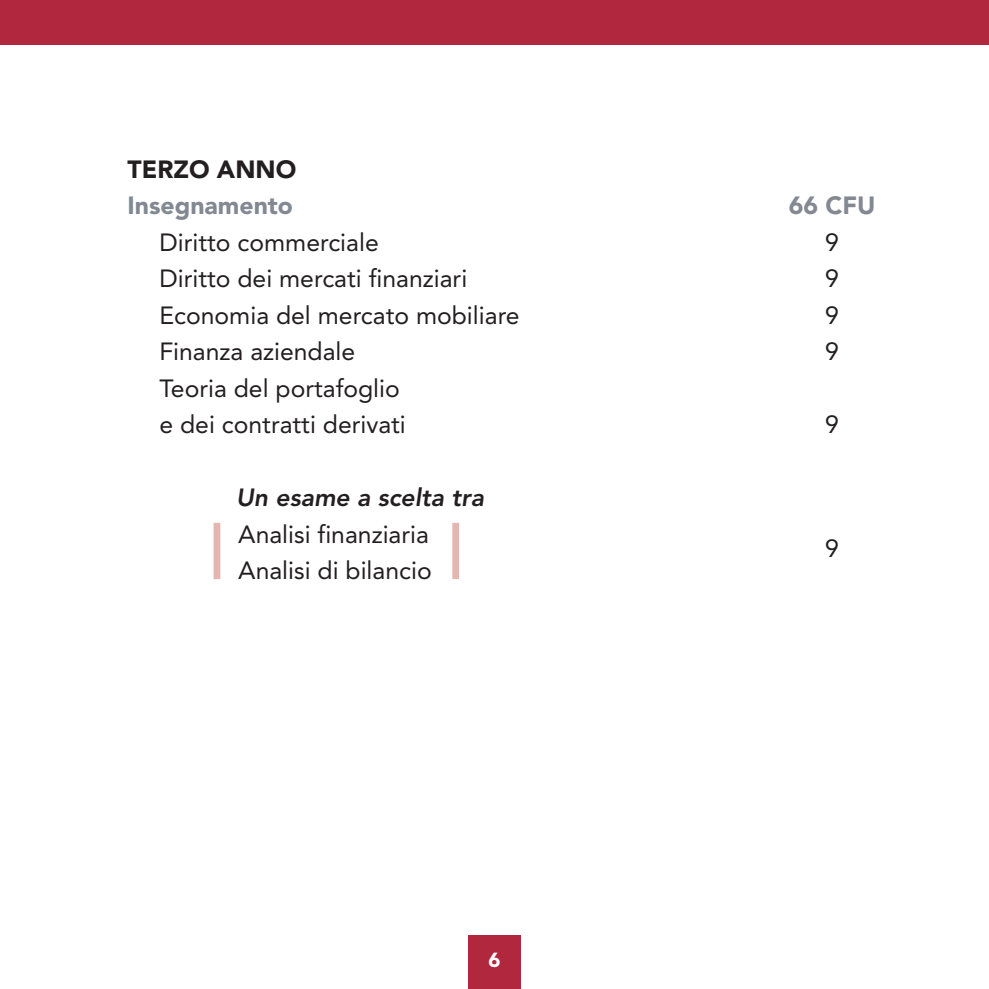
<style>
.page{position:relative;width:989px;height:989px;background:#fff}
.page>*{position:absolute;margin:0;border:0;box-sizing:border-box;transform-origin:0 0}
.t1{font:24.75px/36.4px "Avenir";color:#231f20}
.t2{font:900 24.75px "Avenir";color:#838992}
.t3{font:italic 800 24.75px "Avenir";color:#231f20}
.t4{font:900 24.75px "Avenir";color:#231f20}
.t5{font:900 20.25px "Avenir";color:#fff}
</style>
<div class="page">
<div style="left:468px;top:934px;width:53px;height:55px;background:#b1283e"></div>
<div style="left:0;top:0;width:989px;height:45px;background:#b1283e"></div>
<div style="left:213px;top:523px;width:7px;height:56px;background:#e5b5af"></div>
<div style="left:452px;top:523px;width:7px;height:56px;background:#e5b5af"></div>
<p class="t4" style="left:128px;top:148px;width:170px">TERZO ANNO</p>
<p class="t2" style="left:128px;top:184px;width:167px">Insegnamento</p>
<p class="t2" style="left:788px;top:184px;width:88px">66 CFU</p>
<p class="t1" style="left:159px;top:223px;width:221px">Diritto commerciale</p>
<p class="t1" style="left:825px;top:223px;width:15px">9</p>
<p class="t1" style="left:159px;top:260px;width:309px">Diritto dei mercati finanziari</p>
<p class="t1" style="left:825px;top:260px;width:15px">9</p>
<p class="t1" style="left:159px;top:296px;width:362px">Economia del mercato mobiliare</p>
<p class="t1" style="left:825px;top:296px;width:15px">9</p>
<p class="t1" style="left:159px;top:333px;width:197px">Finanza aziendale</p>
<p class="t1" style="left:825px;top:333px;width:15px">9</p>
<p class="t1" style="left:159px;top:369px;width:248px">Teoria del portafoglio e dei contratti derivati</p>
<p class="t1" style="left:825px;top:405px;width:15px">9</p>
<p class="t3" style="left:236px;top:483px;width:249px">Un esame a scelta tra</p>
<p class="t1" style="left:238px;top:515px;width:192px">Analisi finanziaria</p>
<p class="t1" style="left:238px;top:551px;width:195px">Analisi di bilancio</p>
<p class="t5" style="left:488px;top:942px;width:13px">6</p>
<p class="t1" style="left:825px;top:530px;width:15px">9</p>
</div>
